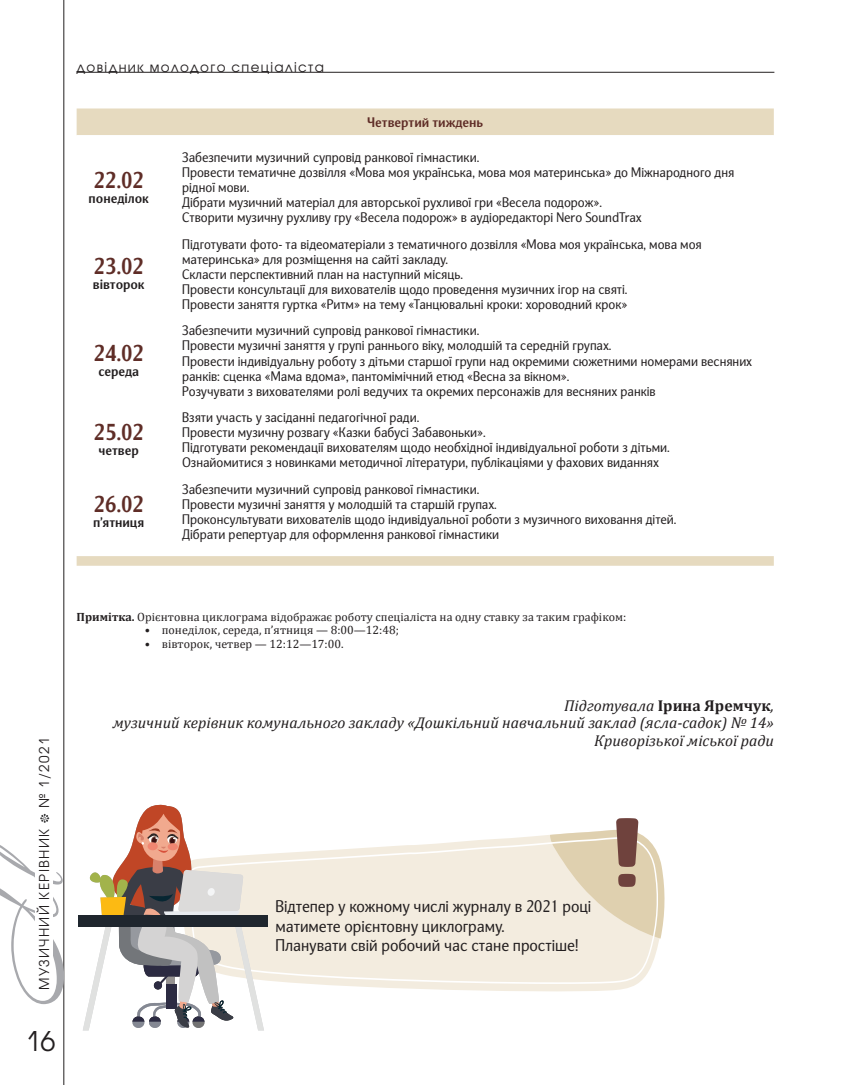
<style>
.page{position:relative;width:851px;height:1085px;background:#fff}
.page>*{position:absolute;margin:0;border:0;box-sizing:border-box;transform-origin:0 0}
.t1{font:27px "Avant Garde Gothic C";color:#231f20}
.t2{font:700 22.5px "Nat Grotesk";color:#5f2d27}
.t3{font:16.5px/19.8px "Nat Grotesk";color:#231f20}
.t4{font:italic 15.75px/17.2px "Cambria";color:#231f20;text-align:right}
.t5{font:13.5px/15px "Nat Grotesk";color:#231f20}
.t6{font:13.5px "Avant Garde Gothic C";letter-spacing:.1em;color:#231f20}
.t7{font:700 13.5px "Nat Grotesk";color:#231f20}
.t8{font:700 13.5px "Nat Grotesk";color:#5f2d27}
.t9{font:12px "Cambria";color:#231f20}
.s1{font-weight:700}
.s2{font-weight:700;font-style:normal}
</style>
<div class="page">
<hr style="left:64px;top:0;width:1px;height:1084px;background:#231f20">
<svg style="left:0;top:841px;width:64px;height:162px"></svg>
<div style="left:35px;top:710px;width:17px;height:279px;background:#fff"></div>
<svg style="left:40px;top:813px;width:9px;height:9px"></svg>
<hr style="left:77px;top:72px;width:697px;height:1px;background:#231f20">
<div style="left:77px;top:108px;width:696px;height:457px;background:#e6dabf"></div>
<svg style="left:77px;top:135px;width:696px;height:421px"></svg>
<svg style="left:301px;top:835px;width:360px;height:157px"></svg>
<svg style="left:264px;top:837px;width:396px;height:146px;background:#f3ede1"></svg>
<svg style="left:83px;top:804px;width:181px;height:226px"></svg>
<div style="left:79px;top:915px;width:189px;height:11px;background:#1f262e"></div>
<svg style="left:550px;top:818px;width:115px;height:120px;background:#e0d3bf"></svg>
<p class="t6" style="left:77px;top:59px;width:249px">довідник молодого спеціаліста</p>
<p class="t8" style="left:367px;top:113px;width:118px">Четвертий тиждень</p>
<h2 class="t2" style="left:94px;top:165px;width:52px">22.02</h2>
<p class="t7" style="left:89px;top:189px;width:62px">понеділок</p>
<h2 class="t2" style="left:94px;top:252px;width:52px">23.02</h2>
<p class="t7" style="left:93px;top:276px;width:53px">вівторок</p>
<h2 class="t2" style="left:94px;top:339px;width:52px">24.02</h2>
<p class="t7" style="left:98px;top:363px;width:42px">середа</p>
<h2 class="t2" style="left:94px;top:418px;width:52px">25.02</h2>
<p class="t7" style="left:99px;top:442px;width:42px">четвер</p>
<h2 class="t2" style="left:94px;top:490px;width:52px">26.02</h2>
<p class="t7" style="left:93px;top:514px;width:53px">пʼятниця</p>
<p class="t5" style="left:182px;top:150px;width:553px">Забезпечити музичний супровід ранкової гімнастики.<br>Провести тематичне дозвілля «Мова моя українська, мова моя материнська» до Міжнародного дня рідної мови.<br>Дібрати музичний матеріал для авторської рухливої гри «Весела подорож».<br>Створити музичну рухливу гру «Весела подорож» в аудіоредакторі Nero SoundTrax</p>
<p class="t5" style="left:182px;top:237px;width:521px">Підготувати фото- та відеоматеріали з тематичного дозвілля «Мова моя українська, мова моя материнська» для розміщення на сайті закладу.<br>Скласти перспективний план на наступний місяць.<br>Провести консультації для вихователів щодо проведення музичних ігор на святі.<br>Провести заняття гуртка «Ритм» на тему «Танцювальні кроки: хороводний крок»</p>
<p class="t5" style="left:182px;top:324px;width:571px">Забезпечити музичний супровід ранкової гімнастики.<br>Провести музичні заняття у групі раннього віку, молодшій та середній групах.<br>Провести індивідуальну роботу з дітьми старшої групи над окремими сюжетними номерами весняних ранків: сценка «Мама вдома», пантомімічний етюд «Весна за вікном».<br>Розучувати з вихователями ролі ведучих та окремих персонажів для весняних ранків</p>
<p class="t5" style="left:182px;top:410px;width:489px">Взяти участь у засіданні педагогічної ради.<br>Провести музичну розвагу «Казки бабусі Забавоньки».<br>Підготувати рекомендації вихователям щодо необхідної індивідуальної роботи з дітьми.<br>Ознайомитися з новинками методичної літератури, публікаціями у фахових виданнях</p>
<p class="t5" style="left:182px;top:482px;width:495px">Забезпечити музичний супровід ранкової гімнастики.<br>Провести музичні заняття у молодшій та старшій групах.<br>Проконсультувати вихователів щодо індивідуальної роботи з музичного виховання дітей.<br>Дібрати репертуар для оформлення ранкової гімнастики</p>
<p class="t6" style="left:36px;top:807px;width:72px;rotate:-90deg">№ 1/2021</p>
<p class="t6" style="left:36px;top:989px;width:163px;rotate:-90deg">Музичний керівник</p>
<h1 class="t1" style="left:25px;top:1024px;width:31px">16</h1>
<p class="t9" style="left:77px;top:609px;width:551px"><span class="s1">Примітка.</span> Орієнтовна циклограма відображає роботу спеціаліста на одну ставку за таким графіком:</p>
<p class="t9" style="left:145px;top:623px;width:256px">• понеділок, середа, п’ятниця — 8:00—12:48;</p>
<p class="t9" style="left:145px;top:636px;width:200px">• вівторок, четвер — 12:12—17:00.</p>
<p class="t4" style="left:113px;top:696px;width:662px">Підготувала <span class="s2">Ірина Яремчук</span>,<br>музичний керівник комунального закладу «Дошкільний навчальний заклад (ясла-садок) № 14»<br>Криворізької міської ради</p>
<p class="t3" style="left:275px;top:896px;width:317px">Відтепер у кожному числі журналу в 2021 році матимете орієнтовну циклограму.<br>Планувати свій робочий час стане простіше!</p>
</div>
